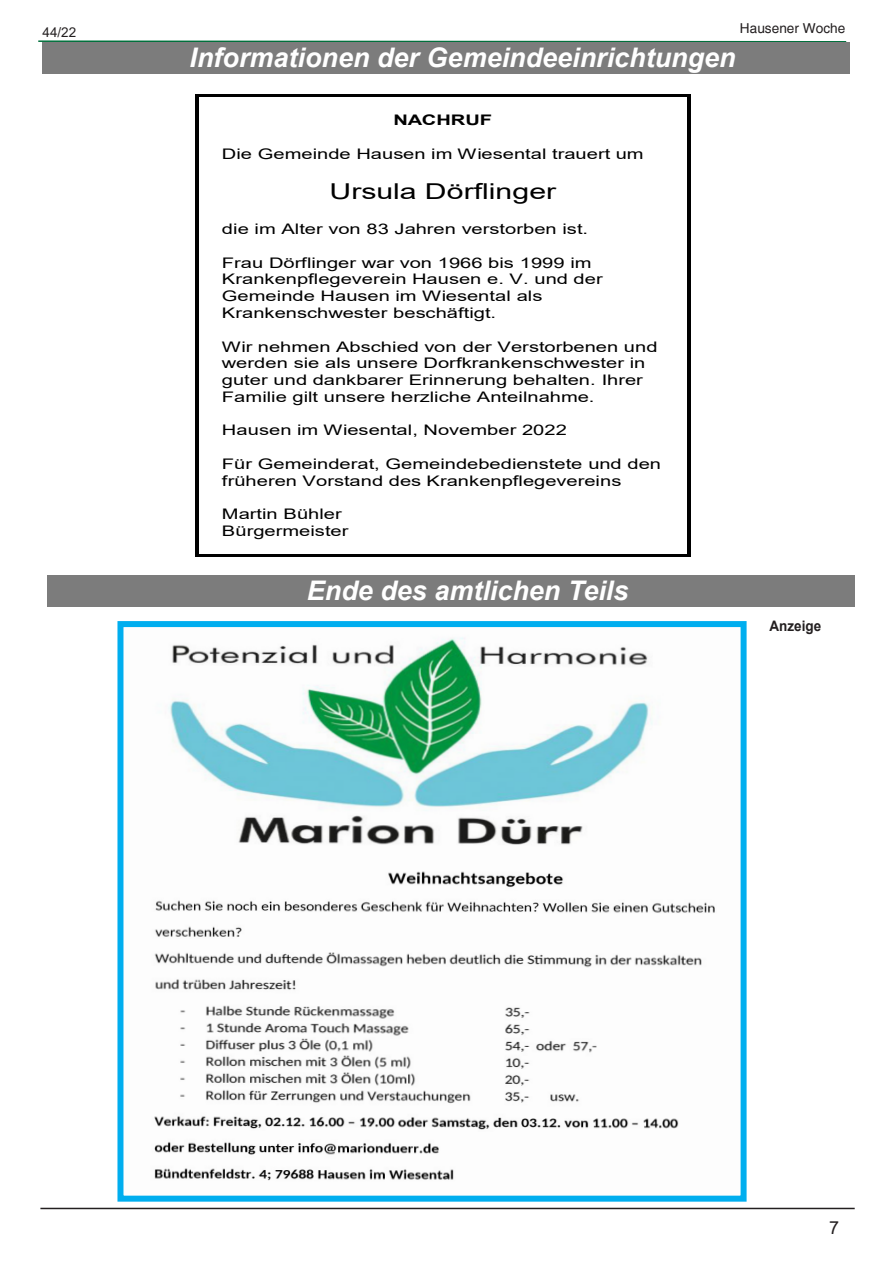
<style>
.page{position:relative;width:893px;height:1263px;background:#fff}
.page>*{position:absolute;margin:0;border:0;box-sizing:border-box;transform-origin:0 0}
.t1{font:italic 700 27px "Arial";color:#fff}
.t2{font:21.9px "Arial";color:#000;scale:1.38 1}
.t3{font:18px "Arial";color:#231f20}
.t4{font:14.55px/16.8px "Arial";color:#000;scale:1.38 1}
.t5{font:700 14.55px "Arial";color:#000;scale:1.38 1}
.t6{font:700 14.4px "Arial";color:#231f20;scale:.93 1}
.t7{font:13.65px "Helvetica";color:#231f20}
.t8{font:13.5px "Arial";color:#231f20}
</style>
<div class="page">
<hr style="left:40px;top:1208px;width:815px;height:1px;background:#231f20">
<svg style="left:38px;top:40px;width:810px;height:3px;background:#689781"></svg>
<div style="left:48px;top:575px;width:807px;height:31px;background:#7c7c7c"></div>
<img style="left:154px;top:637px;width:561px;height:544px">
<div style="left:117px;top:621px;width:630px;height:581px;border:6px solid #00aeef"></div>
<div style="left:43px;top:43px;width:807px;height:31px;background:#7c7c7c"></div>
<hr style="left:199px;top:95px;width:488px;height:2px;background:#000">
<hr style="left:195px;top:97px;width:4px;height:457px;background:#000">
<hr style="left:199px;top:554px;width:488px;height:2px;background:#000">
<hr style="left:687px;top:97px;width:4px;height:457px;background:#000">
<p class="t8" style="left:43px;top:23px;width:35px">44/22</p>
<p class="t7" style="left:740px;top:21px;width:107px">Hausener Woche</p>
<h1 class="t1" style="left:190px;top:40px;width:548px">Informationen der Gemeindeeinrichtungen</h1>
<p class="t5" style="left:393px;top:110px;width:73px">NACHRUF</p>
<p class="t4" style="left:222px;top:145px;width:307px">Die Gemeinde Hausen im Wiesental trauert um</p>
<h2 class="t2" style="left:330px;top:176px;width:166px">Ursula Dörflinger</h2>
<p class="t4" style="left:222px;top:221px;width:267px">die im Alter von 83 Jahren verstorben ist.</p>
<p class="t4" style="left:222px;top:254px;width:278px">Frau Dörflinger war von 1966 bis 1999 im Krankenpflegeverein Hausen e. V. und der Gemeinde Hausen im Wiesental als Krankenschwester beschäftigt.</p>
<p class="t4" style="left:222px;top:338px;width:317px">Wir nehmen Abschied von der Verstorbenen und werden sie als unsere Dorfkrankenschwester in guter und dankbarer Erinnerung behalten. Ihrer Familie gilt unsere herzliche Anteilnahme.</p>
<p class="t4" style="left:222px;top:422px;width:251px">Hausen im Wiesental, November 2022</p>
<p class="t4" style="left:222px;top:455px;width:320px">Für Gemeinderat, Gemeindebedienstete und den früheren Vorstand des Krankenpflegevereins</p>
<p class="t4" style="left:222px;top:505px;width:93px">Martin Bühler<br>Bürgermeister</p>
<h1 class="t1" style="left:307px;top:572px;width:323px">Ende des amtlichen Teils</h1>
<p class="t6" style="left:770px;top:616px;width:57px">Anzeige</p>
<p class="t3" style="left:829px;top:1215px;width:12px">7</p>
</div>
